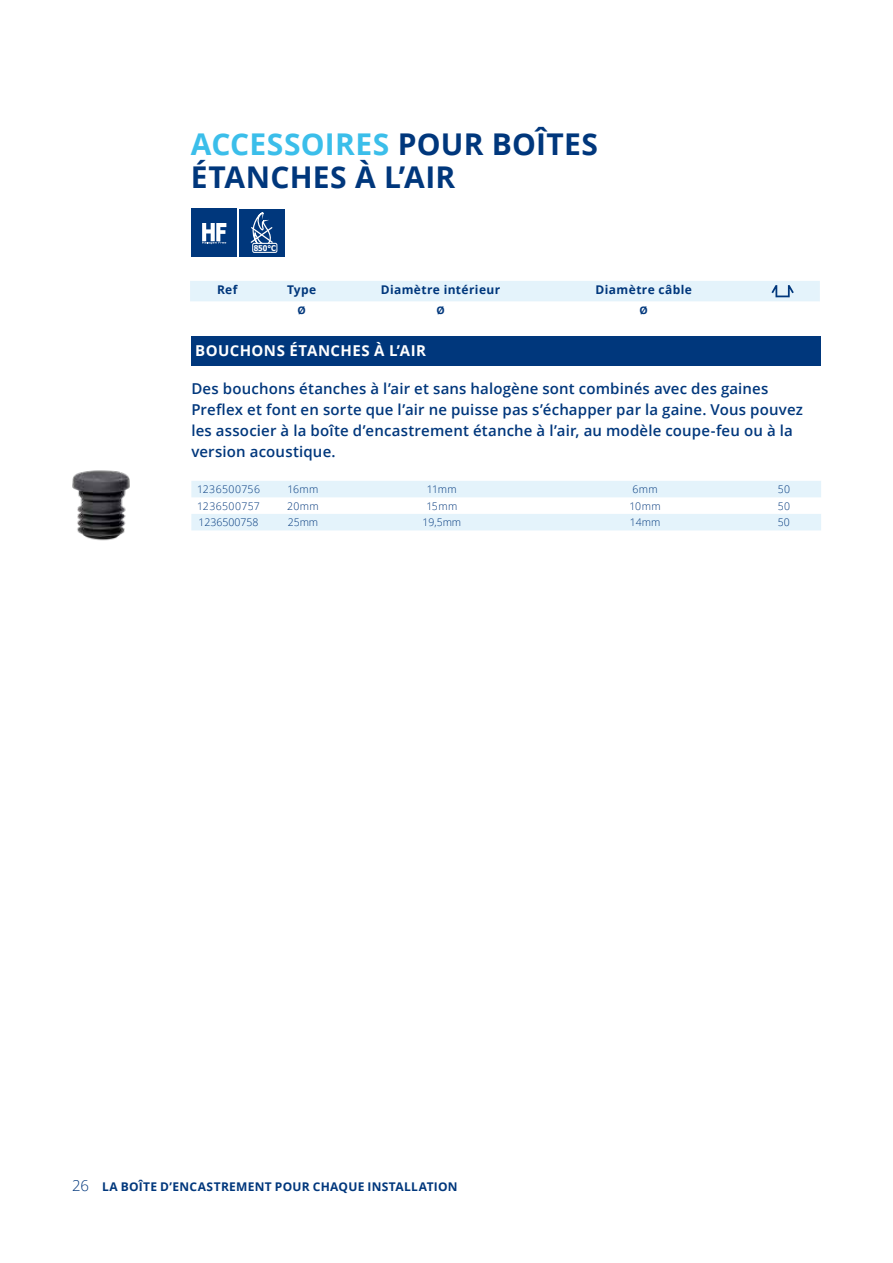
<style>
.page{position:relative;width:893px;height:1263px;background:#fff}
.page>*{position:absolute;margin:0;border:0;box-sizing:border-box;transform-origin:0 0}
.t1{font:700 30px/33px "Open Sans";letter-spacing:.01em;color:#00377c}
.t2{font:600 15px/21px "Open Sans";letter-spacing:.01em;color:#00377c}
.t3{font:700 15px "Open Sans";letter-spacing:.03em;color:#fff}
.t4{font:700 12px "Open Sans";letter-spacing:.03em;color:#00377c}
.t5{font:300 10.5px "Open Sans";letter-spacing:.02em;color:#00377c}
.t6{font:300 10.5px "Open Sans";letter-spacing:.04em;color:#00377c}
.t7{font:300 10.5px "Open Sans";color:#00377c}
.t8{font:700 10.5px "Open Sans";color:#00377c}
.t9{font:700 7.95px "Tahoma";color:#fff;scale:.91 1}
.t10{font:700 7.65px "Tahoma";color:#fff}
.s1{color:#3bbeea}
.s2{font-weight:300;font-size:15px}
</style>
<div class="page">
<img style="left:72px;top:470px;width:58px;height:71px">
<div style="left:190px;top:281px;width:630px;height:20px;background:#e4f3fb"></div>
<div style="left:191px;top:336px;width:630px;height:29px;background:#00377c"></div>
<div style="left:191px;top:481px;width:630px;height:16px;background:#e4f3fb"></div>
<div style="left:191px;top:514px;width:630px;height:16px;background:#e4f3fb"></div>
<div style="left:239px;top:209px;width:45px;height:48px;background:#00377c"></div>
<div style="left:252px;top:243px;width:25px;height:10px;border:1px solid #fff;border-radius:2px"></div>
<svg style="left:250px;top:212px;width:24px;height:34px"></svg>
<div style="left:191px;top:208px;width:46px;height:49px;background:#00377c"></div>
<svg style="left:202px;top:223px;width:24px;height:21px"></svg>
<h1 class="t1" style="left:191px;top:127px;width:409px"><span class="s1">ACCESSOIRES</span> POUR BOÎTES<br>ÉTANCHES À L’AIR</h1>
<p class="t10" style="left:256px;top:241px;width:25px">650°C</p>
<p class="t9" style="left:254px;top:242px;width:26px">850°C</p>
<p class="t4" style="left:217px;top:281px;width:22px">Ref</p>
<p class="t4" style="left:287px;top:281px;width:31px">Type</p>
<p class="t4" style="left:381px;top:281px;width:121px">Diamètre intérieur</p>
<p class="t4" style="left:596px;top:281px;width:98px">Diamètre câble</p>
<p class="t8" style="left:297px;top:303px;width:10px">Ø</p>
<p class="t8" style="left:436px;top:303px;width:10px">Ø</p>
<p class="t8" style="left:640px;top:303px;width:10px">Ø</p>
<p class="t3" style="left:195px;top:340px;width:232px">BOUCHONS ÉTANCHES À L’AIR</p>
<p class="t2" style="left:191px;top:378px;width:613px">Des bouchons étanches à l’air et sans halogène sont combinés avec des gaines Preflex et font en sorte que l’air ne puisse pas s’échapper par la gaine. Vous pouvez les associer à la boîte d’encastrement étanche à l’air, au modèle coupe-feu ou à la version acoustique.</p>
<p class="t6" style="left:197px;top:482px;width:64px">1236500756</p>
<p class="t5" style="left:287px;top:482px;width:33px">16mm</p>
<p class="t5" style="left:427px;top:482px;width:32px">11mm</p>
<p class="t5" style="left:632px;top:482px;width:27px">6mm</p>
<p class="t5" style="left:778px;top:482px;width:14px">50</p>
<p class="t5" style="left:197px;top:499px;width:64px">1236500757</p>
<p class="t5" style="left:287px;top:499px;width:33px">20mm</p>
<p class="t5" style="left:426px;top:499px;width:32px">15mm</p>
<p class="t5" style="left:629px;top:499px;width:33px">10mm</p>
<p class="t5" style="left:778px;top:499px;width:14px">50</p>
<p class="t7" style="left:199px;top:515px;width:61px">1236500758</p>
<p class="t5" style="left:288px;top:515px;width:32px">25mm</p>
<p class="t5" style="left:422px;top:515px;width:40px">19,5mm</p>
<p class="t5" style="left:630px;top:515px;width:32px">14mm</p>
<p class="t5" style="left:778px;top:515px;width:13px">50</p>
<p class="t4" style="left:72px;top:1178px;width:387px"><span class="s2">26</span> LA BOÎTE D’ENCASTREMENT POUR CHAQUE INSTALLATION</p>
</div>
